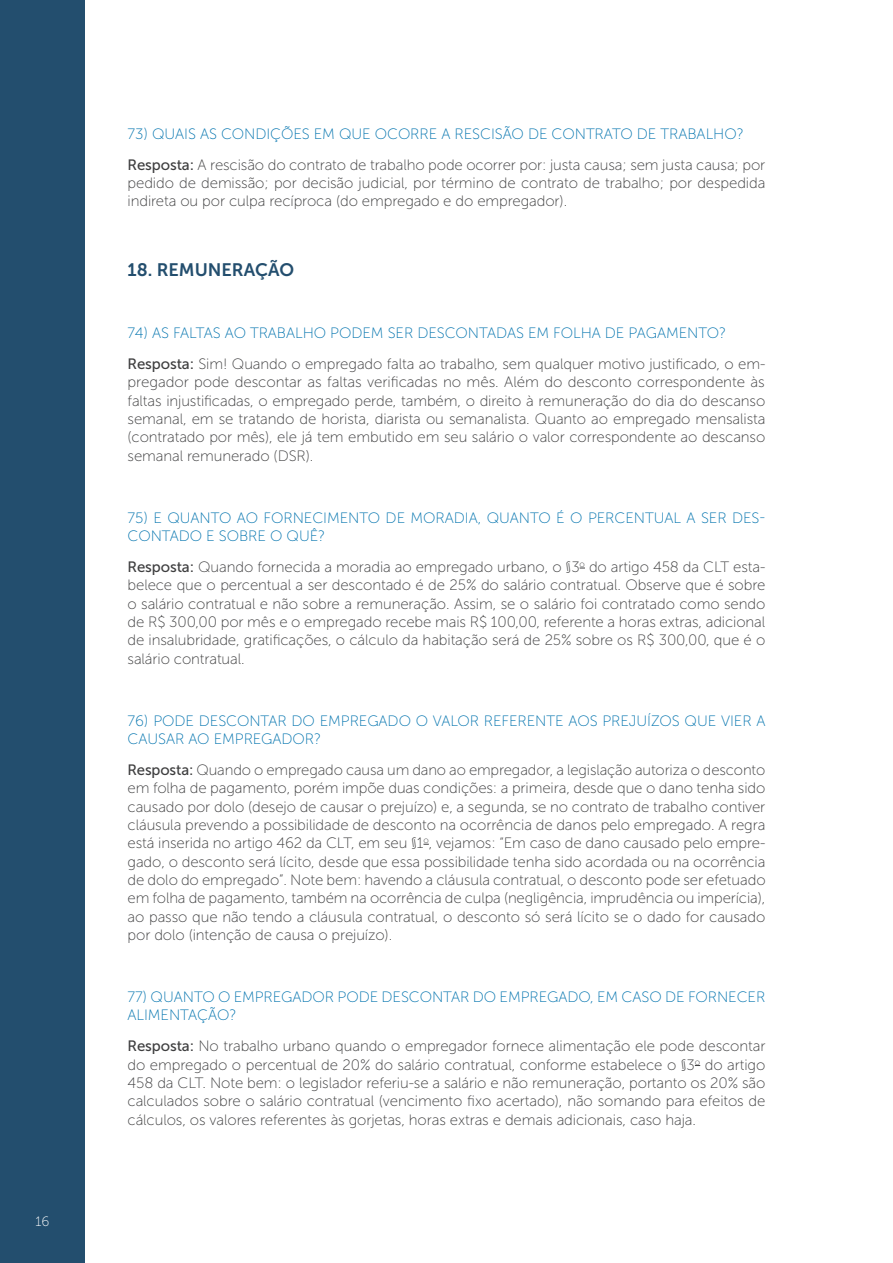
<style>
.page{position:relative;width:893px;height:1263px;background:#fff}
.page>*{position:absolute;margin:0;border:0;box-sizing:border-box;transform-origin:0 0}
.t1{font:18px "Museo Sans 700";color:#234e6e}
.t2{font:15px/18.3px "Museo Sans 100";letter-spacing:-.005em;color:#3e3e3f}
.t3{font:15px "Museo Sans 100";letter-spacing:-.005em;color:#0073ae}
.t4{font:13.5px "Museo Sans 100";color:#fff}
.s1{color:#0073ae}
.s2{font-family:"Museo Sans 500"}
</style>
<div class="page">
<div style="left:0;top:0;width:85px;height:1263px;background:#234e6e"></div>
<p class="t4" style="left:36px;top:1214px;width:15px">16</p>
<p class="t3" style="left:128px;top:126px;width:46px">73) Quais</p>
<p class="t3" style="left:200px;top:126px;width:32px">as condições</p>
<p class="t3" style="left:314px;top:126px;width:37px">em que</p>
<p class="t3" style="left:375px;top:126px;width:12px">ocorre</p>
<p class="t3" style="left:441px;top:126px;width:22px">a rescis</p>
<p class="t3" style="left:503px;top:126px;width:60px">ãode contrato</p>
<p class="t3" style="left:637px;top:126px;width:35px">de trabalho</p>
<p class="t2" style="left:128px;top:118px;width:639px;line-height:31px;text-indent:609px"><span class="s1">?<br></span><span class="s2">Resposta:</span> A rescisão do contrato de trabalho pode ocorrer por: justa causa; sem justa causa; por</p>
<p class="t2" style="left:128px;top:174px;width:639px">pedido de demissão; por decisão judicial, por término de contrato de trabalho; por despedida indireta ou por culpa recíproca (do empregado e do empregador).</p>
<p class="t1" style="left:128px;top:260px;width:142px">18. REMU NERAÇÃO</p>
<p class="t3" style="left:128px;top:325px;width:55px">74) As faltas</p>
<p class="t3" style="left:225px;top:325px;width:36px">ao trabalho</p>
<p class="t3" style="left:330px;top:325px;width:12px">podem</p>
<p class="t3" style="left:388px;top:325px;width:10px">ser</p>
<p class="t3" style="left:417px;top:325px;width:11px">descontadas</p>
<p class="t3" style="left:528px;top:325px;width:36px">em folha</p>
<p class="t3" style="left:605px;top:325px;width:35px">de pagamento</p>
<p class="t2" style="left:128px;top:318px;width:639px;line-height:31px;text-indent:591px"><span class="s1">?<br></span><span class="s2">Resposta:</span> Sim! Quando o empregado falta ao trabalho, sem qualquer motivo justificado, o em-</p>
<p class="t2" style="left:128px;top:373px;width:639px;text-align:justify">pregador pode descontar as faltas verificadas no mês. Além do desconto correspondente às faltas injustificadas, o empregado perde, também, o direito à remuneração do dia do descanso semanal, em se tratando de horista, diarista ou semanalista. Quanto ao empregado mensalista (contratado por mês), ele já tem embutido em seu salário o valor correspondente ao descanso semanal remunerado (DSR).</p>
<p class="t3" style="left:128px;top:510px;width:52px">75) E quanto</p>
<p class="t3" style="left:237px;top:510px;width:38px">ao fornecimento</p>
<p class="t3" style="left:386px;top:510px;width:36px">de moradia</p>
<p class="t3" style="left:478px;top:510px;width:21px">, quanto</p>
<p class="t3" style="left:556px;top:510px;width:42px">éopercentual</p>
<p class="t3" style="left:686px;top:510px;width:24px">a ser</p>
<p class="t3" style="left:732px;top:510px;width:10px">des</p>
<p class="t3" style="left:759px;top:510px;width:7px">-</p>
<p class="t3" style="left:128px;top:528px;width:12px">contado</p>
<p class="t3" style="left:206px;top:528px;width:23px">e sobre</p>
<p class="t3" style="left:270px;top:528px;width:28px">o quê</p>
<p class="t2" style="left:128px;top:520px;width:639px;line-height:31px;text-indent:191px"><span class="s1">?<br></span><span class="s2">Resposta:</span> Quando fornecida a moradia ao empregado urbano, o §3<sup>o</sup> do artigo 458 da CLT esta-</p>
<p class="t2" style="left:128px;top:576px;width:639px;text-align:justify">belece que o percentual a ser descontado é de 25% do salário contratual. Observe que é sobre o salário contratual e não sobre a remuneração. Assim, se o salário foi contratado como sendo de R$ 300,00 por mês e o empregado recebe mais R$ 100,00, referente a horas extras, adicional de insalubridade, gratificações, o cálculo da habitação será de 25% sobre os R$ 300,00, que é o salário contratual.</p>
<p class="t3" style="left:128px;top:713px;width:46px">76) Pode</p>
<p class="t3" style="left:199px;top:713px;width:11px">descontar</p>
<p class="t3" style="left:292px;top:713px;width:40px">do empregado</p>
<p class="t3" style="left:416px;top:713px;width:28px">o valor</p>
<p class="t3" style="left:484px;top:713px;width:10px">referente</p>
<p class="t3" style="left:568px;top:713px;width:11px">aos</p>
<p class="t3" style="left:602px;top:713px;width:10px">prejuízos</p>
<p class="t3" style="left:684px;top:713px;width:11px">que</p>
<p class="t3" style="left:721px;top:713px;width:9px">vier</p>
<p class="t3" style="left:756px;top:713px;width:9px">a</p>
<p class="t3" style="left:128px;top:731px;width:11px">causar</p>
<p class="t3" style="left:188px;top:731px;width:37px">ao empregador</p>
<p class="t2" style="left:128px;top:723px;width:639px;line-height:31px;text-indent:187px"><span class="s1">?<br></span><span class="s2">Resposta:</span> Quando o empregado causa um dano ao empregador, a legislação autoriza o desconto</p>
<p class="t2" style="left:128px;top:779px;width:640px;text-align:justify">em folha de pagamento, porém impõe duas condições: a primeira, desde que o dano tenha sido causado por dolo (desejo de causar o prejuízo) e, a segunda, se no contrato de trabalho contiver cláusula prevendo a possibilidade de desconto na ocorrência de danos pelo empregado. A regra está inserida no artigo 462 da CLT, em seu §1<sup>o</sup>, vejamos: “Em caso de dano causado pelo empre&shy;gado, o desconto será lícito, desde que essa possibilidade tenha sido acordada ou na ocorrência de dolo do empregado”. Note bem: havendo a cláusula contratual, o desconto pode ser efetuado em folha de pagamento, também na ocorrência de culpa (negligência, imprudência ou imperícia), ao passo que não tendo a cláusula contratual, o desconto só será lícito se o dado for causado por dolo (intenção de causa o prejuízo).</p>
<p class="t3" style="left:128px;top:989px;width:47px">77) Quanto</p>
<p class="t3" style="left:218px;top:989px;width:27px">o empregador</p>
<p class="t3" style="left:338px;top:989px;width:11px">pode</p>
<p class="t3" style="left:382px;top:989px;width:11px">descontar</p>
<p class="t3" style="left:473px;top:989px;width:38px">do empregado</p>
<p class="t3" style="left:590px;top:989px;width:43px">, em caso</p>
<p class="t3" style="left:665px;top:989px;width:34px">de fornecer</p>
<p class="t3" style="left:128px;top:1007px;width:10px">alimentaç</p>
<p class="t2" style="left:128px;top:1000px;width:639px;line-height:31px;text-indent:81px"><span class="s1">ão?<br></span><span class="s2">Resposta:</span> No trabalho urbano quando o empregador fornece alimentação ele pode descontar</p>
<p class="t2" style="left:128px;top:1055px;width:639px;text-align:justify">do empregado o percentual de 20% do salário contratual, conforme estabelece o §3<sup>o</sup> do artigo 458 da CLT. Note bem: o legislador referiu-se a salário e não remuneração, portanto os 20% são calculados sobre o salário contratual (vencimento fixo acertado), não somando para efeitos de cálculos, os valores referentes às gorjetas, horas extras e demais adicionais, caso haja.</p>
</div>
